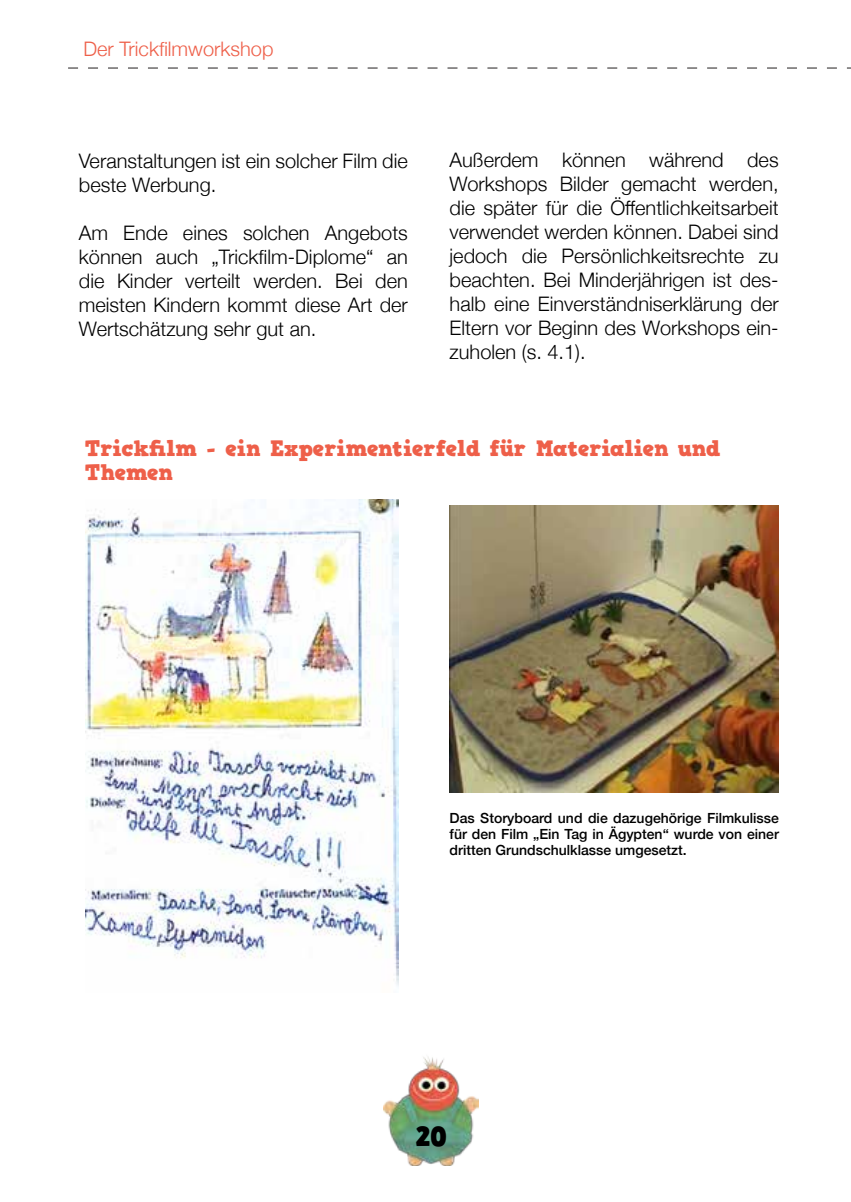
<style>
.page{position:relative;width:851px;height:1202px;background:#fff}
.page>*{position:absolute;margin:0;border:0;box-sizing:border-box;transform-origin:0 0}
.t1{font:28px "HVD Comic Serif Pro";color:#000}
.t2{font:22px/24px "HVD Comic Serif Pro";color:#ee5f49}
.t3{font:300 20px/24px "Helvetica Neue";color:#000;text-align:justify}
.t4{font:300 20px "Helvetica Neue";color:#ee5f49}
.t5{font:500 14px/16px "Helvetica Neue";color:#000;text-align:justify}
</style>
<div class="page">
<img style="left:383px;top:1057px;width:96px;height:109px">
<svg style="left:68px;top:68px;width:782px;height:1px"></svg>
<img style="left:85px;top:500px;width:314px;height:486px">
<img style="left:449px;top:505px;width:329px;height:287px">
<p class="t4" style="left:83px;top:33px;width:192px">Der Trickfilmworkshop</p>
<p class="t3" style="left:79px;top:148px;width:330px">Veranstaltungen ist ein solcher Film die beste Werbung.</p>
<p class="t3" style="left:79px;top:220px;width:330px">Am Ende eines solchen Angebots können auch „Trickfilm-Diplome“ an die Kinder verteilt werden. Bei den meisten Kindern kommt diese Art der Wertschätzung sehr gut an.</p>
<p class="t3" style="left:449px;top:146px;width:330px">Außerdem können während des Workshops Bilder gemacht werden, die später für die Öffentlichkeitsarbeit verwendet werden können. Dabei sind jedoch die Persönlichkeitsrechte zu beachten. Bei Minderjährigen ist des&shy;halb eine Einverständniserklärung der Eltern vor Beginn des Workshops ein&shy;zuholen (s. 4.1).</p>
<p class="t2" style="left:85px;top:436px;width:636px">Trickfilm - ein Experimentierfeld für Materialien und<br>Themen</p>
<p class="t5" style="left:449px;top:809px;width:331px">Das Storyboard und die dazugehörige Filmkulisse für den Film „Ein Tag in Ägypten“ wurde von einer dritten Grundschulklasse umgesetzt.</p>
<h1 class="t1" style="left:415px;top:1118px;width:33px">20</h1>
</div>
